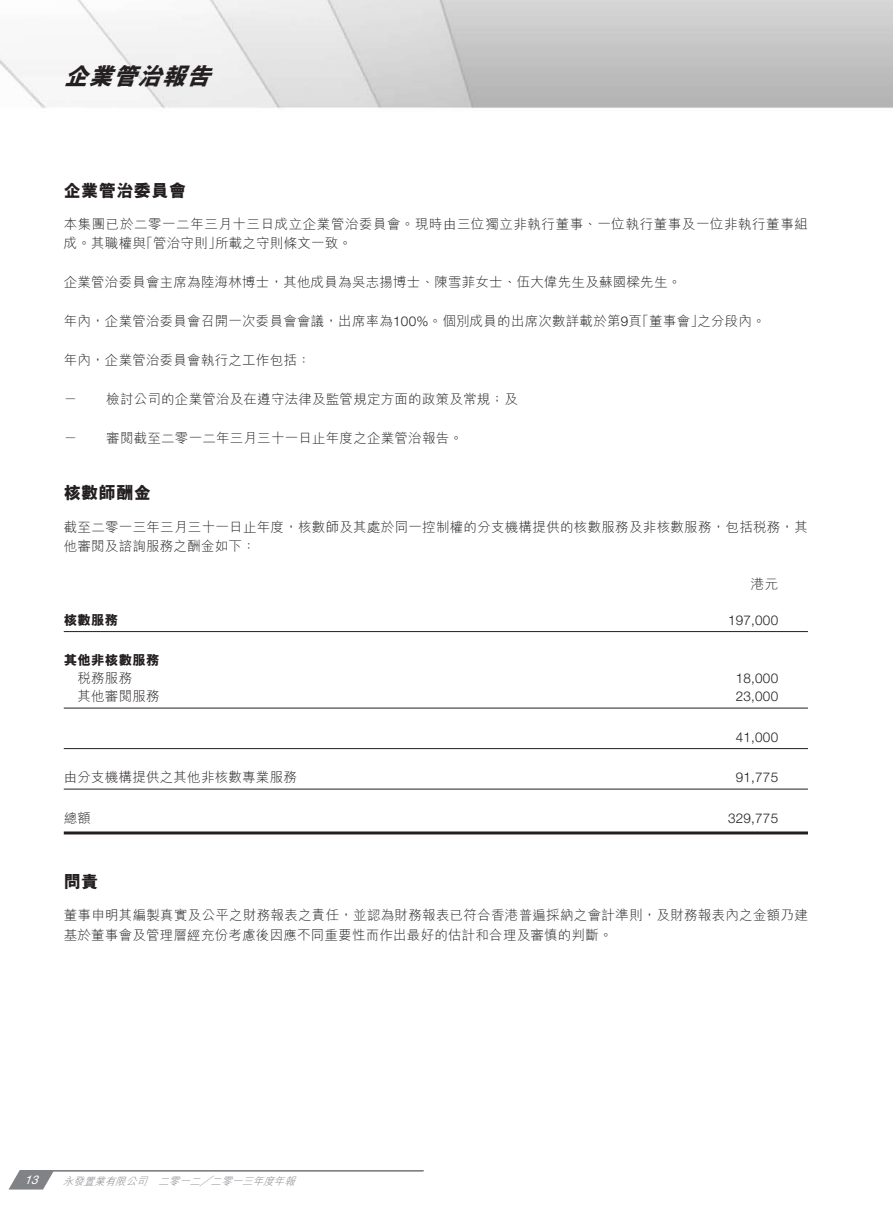
<style>
.page{position:relative;width:893px;height:1212px;background:#fff}
.page>*{position:absolute;margin:0;border:0;box-sizing:border-box;transform-origin:0 0}
.t1{font:italic 800 24px "M Hei HK";color:#231f20}
.t2{font:800 17.25px "M Hei HK";letter-spacing:.015em;color:#231f20}
.t3{font:300 13.5px/19.5px "M Hei HK";letter-spacing:.015em;color:#231f20}
.t4{font:300 13.5px/19.5px "M Hei HK";letter-spacing:.04em;color:#231f20}
.t5{font:300 13.5px "Helvetica Neue LT Std";letter-spacing:.015em;color:#231f20}
.t6{font:800 13.5px/18px "M Hei HK";letter-spacing:.015em;color:#231f20}
.t7{font:italic 12px "Helvetica Neue LT Std";color:#fff}
.t8{font:italic 300 10.5px "M Hei HK";color:#808285}
.s1{font-family:"Helvetica Neue LT Std"}
.s2{font-weight:300}
</style>
<div class="page">
<img style="left:0;top:0;width:893px;height:1190px">
<svg style="left:9px;top:1170px;width:415px;height:19px"></svg>
<hr style="left:64px;top:631px;width:744px;height:1px;background:#231f20">
<hr style="left:64px;top:708px;width:744px;height:1px;background:#231f20">
<hr style="left:64px;top:748px;width:744px;height:1px;background:#231f20">
<hr style="left:64px;top:789px;width:744px;height:1px;background:#231f20">
<hr style="left:64px;top:831px;width:744px;height:3px;background:#231f20">
<p class="t1" style="left:64px;top:60px;width:160px">企業管治報告</p>
<p class="t2" style="left:64px;top:179px;width:124px">企業管治委員會</p>
<p class="t4" style="left:64px;top:214px;width:746px">本集團已於二零一二年三月十三日成立企業管治委員會。現時由三位獨立非執行董事、一位執行董事及一位非執行董事組成。其職權與「管治守則」所載之守則條文一致。</p>
<p class="t3" style="left:64px;top:272px;width:619px">企業管治委員會主席為陸海林博士，其他成員為吳志揚博士、陳雪菲女士、伍大偉先生及蘇國樑先生。</p>
<p class="t3" style="left:64px;top:311px;width:703px">年內，企業管治委員會召開一次委員會會議，出席率為<span class="s1">100%</span>。個別成員的出席次數詳載於第<span class="s1">9</span>頁「董事會」之分段內。</p>
<p class="t3" style="left:64px;top:350px;width:248px">年內，企業管治委員會執行之工作包括：</p>
<p class="t3" style="left:64px;top:389px;width:15px">－</p>
<p class="t3" style="left:106px;top:389px;width:413px">檢討公司的企業管治及在遵守法律及監管規定方面的政策及常規；及</p>
<p class="t3" style="left:64px;top:428px;width:15px">－</p>
<p class="t3" style="left:106px;top:428px;width:358px">審閱截至二零一二年三月三十一日止年度之企業管治報告。</p>
<p class="t2" style="left:64px;top:481px;width:89px">核數師酬金</p>
<p class="t3" style="left:64px;top:516px;width:746px">截至二零一三年三月三十一日止年度，核數師及其處於同一控制權的分支機構提供的核數服務及非核數服務，包括稅務，其他審閱及諮詢服務之酬金如下：</p>
<p class="t3" style="left:751px;top:573px;width:29px">港元</p>
<p class="t6" style="left:64px;top:611px;width:56px">核數服務</p>
<p class="t5" style="left:728px;top:612px;width:52px">197,000</p>
<p class="t6" style="left:78px;top:651px;width:84px;text-indent:-14px">其他非核數服務<span class="s2">稅務服務</span></p>
<p class="t5" style="left:736px;top:670px;width:44px">18,000</p>
<p class="t3" style="left:78px;top:686px;width:84px">其他審閱服務</p>
<p class="t5" style="left:736px;top:688px;width:44px">23,000</p>
<p class="t5" style="left:736px;top:729px;width:44px">41,000</p>
<p class="t3" style="left:64px;top:767px;width:235px">由分支機構提供之其他非核數專業服務</p>
<p class="t5" style="left:736px;top:769px;width:44px">91,775</p>
<p class="t3" style="left:64px;top:807px;width:29px">總額</p>
<p class="t5" style="left:728px;top:810px;width:52px">329,775</p>
<p class="t2" style="left:64px;top:870px;width:36px">問責</p>
<p class="t3" style="left:64px;top:905px;width:746px">董事申明其編製真實及公平之財務報表之責任，並認為財務報表已符合香港普遍採納之會計準則，及財務報表內之金額乃建基於董事會及管理層經充份考慮後因應不同重要性而作出最好的估計和合理及審慎的判斷。</p>
<p class="t7" style="left:24px;top:1173px;width:20px">13</p>
<p class="t8" style="left:63px;top:1174px;width:238px">永發置業有限公司二零一二╱二零一三年度年報</p>
</div>
